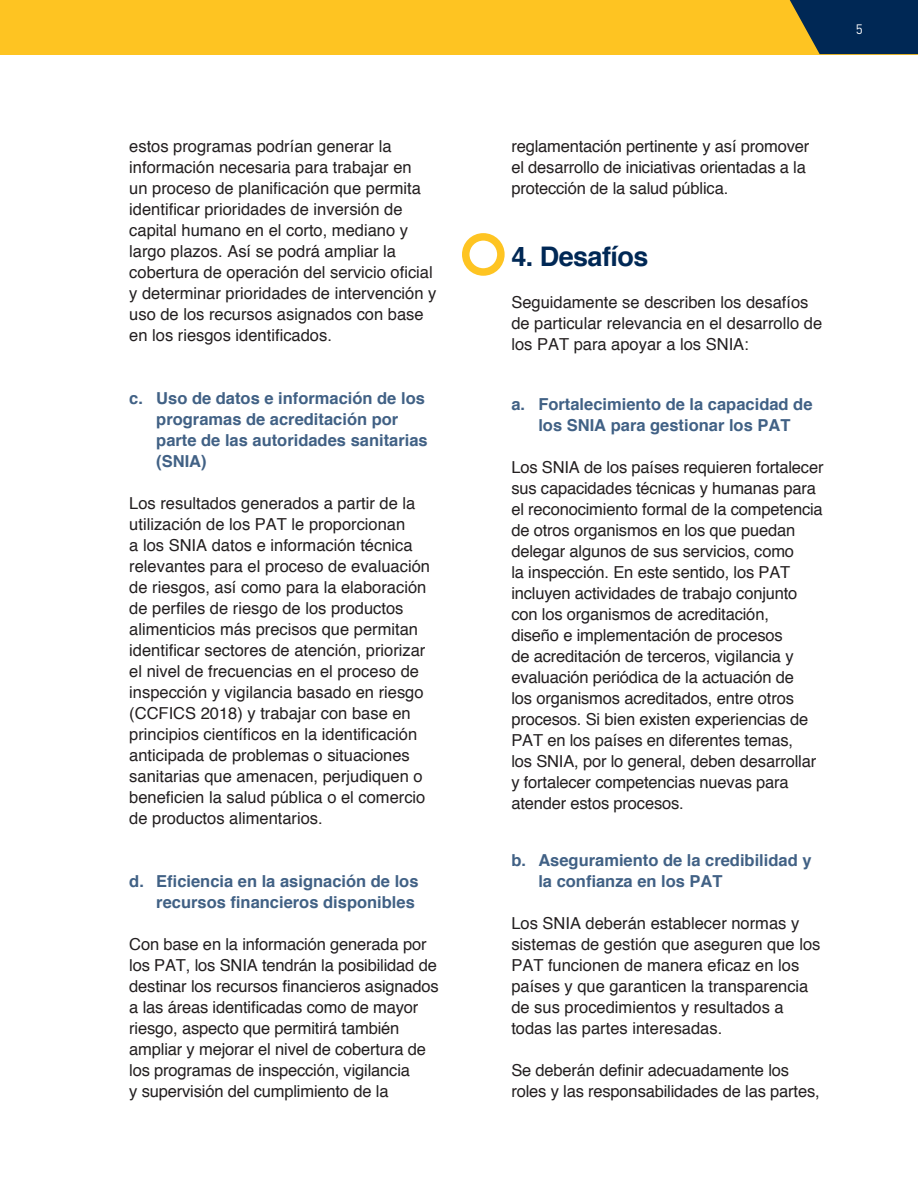
<style>
.page{position:relative;width:918px;height:1188px;background:#fff}
.page>*{position:absolute;margin:0;border:0;box-sizing:border-box;transform-origin:0 0}
.t1{font:700 27px "Helvetica";letter-spacing:-.02em;color:#002855}
.List_Paragraph{font:16.5px/21px "Helvetica";color:#231f20}
.List_Paragraph-2{font:700 16.5px/21px "Helvetica";color:#416185}
.t2{font:13.5px "DINOT";color:#fff}
</style>
<div class="page">
<div style="left:0;top:0;width:918px;height:54px;background:#fec422"></div>
<svg style="left:790px;top:0;width:128px;height:54px;background:#1d394f"></svg>
<div style="left:462px;top:233px;width:43px;height:43px;border:8px solid #fec422;border-radius:50%"></div>
<p class="List_Paragraph" style="left:129px;top:136px;width:309px">estos programas podrían generar la información necesaria para trabajar en<br>un proceso de planificación que permita identificar prioridades de inversión de capital humano en el corto, mediano y largo plazos. Así se podrá ampliar la cobertura de operación del servicio oficial y determinar prioridades de intervención y uso de los recursos asignados con base en los riesgos identificados.</p>
<p class="List_Paragraph-2" style="left:156px;top:388px;width:273px;text-indent:-27px">c. Uso de datos e información de los programas de acreditación por parte de las autoridades sanitarias (SNIA)</p>
<p class="List_Paragraph" style="left:129px;top:493px;width:302px">Los resultados generados a partir de la utilización de los PAT le proporcionan<br>a los SNIA datos e información técnica relevantes para el proceso de evaluación de riesgos, así como para la elaboración de perfiles de riesgo de los productos alimenticios más precisos que permitan identificar sectores de atención, priorizar el nivel de frecuencias en el proceso de inspección y vigilancia basado en riesgo (CCFICS 2018) y trabajar con base en principios científicos en la identificación anticipada de problemas o situaciones sanitarias que amenacen, perjudiquen o beneficien la salud pública o el comercio de productos alimentarios.</p>
<p class="List_Paragraph-2" style="left:129px;top:871px;width:291px;text-align:right">d. Eficiencia en la asignación de los recursos financieros disponibles</p>
<p class="List_Paragraph" style="left:129px;top:934px;width:311px">Con base en la información generada por los PAT, los SNIA tendrán la posibilidad de destinar los recursos financieros asignados a las áreas identificadas como de mayor riesgo, aspecto que permitirá también ampliar y mejorar el nivel de cobertura de los programas de inspección, vigilancia<br>y supervisión del cumplimiento de la</p>
<p class="t2" style="left:856px;top:20px;width:9px">5</p>
<p class="List_Paragraph" style="left:511px;top:136px;width:300px">reglamentación pertinente y así promover el desarrollo de iniciativas orientadas a la protección de la salud pública.</p>
<p class="t1" style="left:511px;top:235px;width:139px">4. Desafíos</p>
<p class="List_Paragraph" style="left:511px;top:292px;width:312px">Seguidamente se describen los desafíos de particular relevancia en el desarrollo de los PAT para apoyar a los SNIA:</p>
<p class="List_Paragraph-2" style="left:511px;top:394px;width:303px;text-align:center">a. Fortalecimiento de la capacidad de los SNIA para gestionar los PAT</p>
<p class="List_Paragraph" style="left:511px;top:457px;width:314px">Los SNIA de los países requieren fortalecer sus capacidades técnicas y humanas para el reconocimiento formal de la competencia de otros organismos en los que puedan delegar algunos de sus servicios, como<br>la inspección. En este sentido, los PAT incluyen actividades de trabajo conjunto con los organismos de acreditación,<br>diseño e implementación de procesos<br>de acreditación de terceros, vigilancia y evaluación periódica de la actuación de<br>los organismos acreditados, entre otros procesos. Si bien existen experiencias de PAT en los países en diferentes temas,<br>los SNIA, por lo general, deben desarrollar y fortalecer competencias nuevas para atender estos procesos.</p>
<p class="List_Paragraph-2" style="left:538px;top:850px;width:275px;text-indent:-27px">b. Aseguramiento de la credibilidad y la confianza en los PAT</p>
<p class="List_Paragraph" style="left:511px;top:913px;width:311px">Los SNIA deberán establecer normas y sistemas de gestión que aseguren que los PAT funcionen de manera eficaz en los países y que garanticen la transparencia de sus procedimientos y resultados a todas las partes interesadas.</p>
<p class="List_Paragraph" style="left:511px;top:1060px;width:310px">Se deberán definir adecuadamente los roles y las responsabilidades de las partes,</p>
</div>
